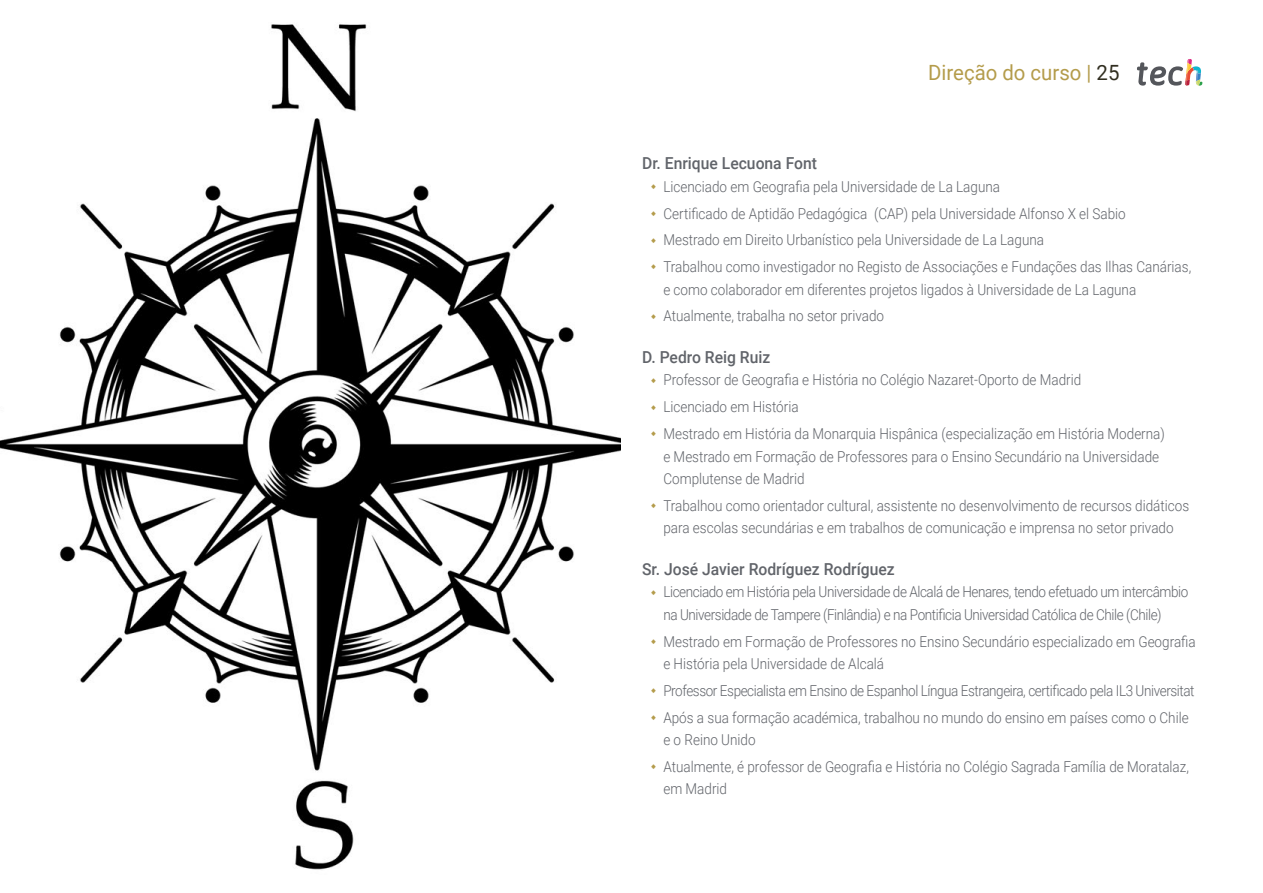
<style>
.page{position:relative;width:1263px;height:893px;background:#fff}
.page>*{position:absolute;margin:0;border:0;box-sizing:border-box;transform-origin:0 0}
.t1{font:21px "Roboto";color:#b49c4b}
.t2{font:500 16.5px "Roboto";color:#61646a;scale:.95 1}
.t3{font:300 15px/26.7px "Roboto";color:#61646a;scale:.9 1}
.t4{font:300 15px/22.5px "Roboto";letter-spacing:-.03em;color:#61646a;scale:.9 1}
.s1{color:#312e20}
</style>
<div class="page">
<img style="left:0;top:24px;width:621px;height:846px">
<svg style="left:1137px;top:59px;width:65px;height:27px"></svg>
<h1 class="t1" style="left:928px;top:57px;width:193px">Direção do curso | <span class="s1">25</span></h1>
<p class="t2" style="left:642px;top:152px;width:186px">Dr. Enrique Lecuona Font</p>
<p class="t3" style="left:663px;top:173px;width:588px">Licenciado em Geografia pela Universidade de La Laguna<br>Certificado de Aptidão Pedagógica (CAP) pela Universidade Alfonso X el Sabio<br>Mestrado em Direito Urbanístico pela Universidade de La Laguna<br>Trabalhou como investigador no Registo de Associações e Fundações das Ilhas Canárias,</p>
<p class="t3" style="left:663px;top:275px;width:527px">e como colaborador em diferentes projetos ligados à Universidade de La Laguna<br>Atualmente, trabalha no setor privado</p>
<p class="t2" style="left:642px;top:346px;width:136px">D. Pedro Reig Ruiz</p>
<p class="t3" style="left:663px;top:366px;width:559px">Professor de Geografia e História no Colégio Nazaret-Oporto de Madrid<br>Licenciado em História<br>Mestrado em História da Monarquia Hispânica (especialização em História Moderna)</p>
<p class="t3" style="left:663px;top:444px;width:552px;line-height:22.5px">e Mestrado em Formação de Professores para o Ensino Secundário na Universidade<br>Complutense de Madrid</p>
<p class="t3" style="left:663px;top:494px;width:586px;line-height:22.5px">Trabalhou como orientador cultural, assistente no desenvolvimento de recursos didáticos para escolas secundárias e em trabalhos de comunicação e imprensa no setor privado</p>
<p class="t2" style="left:642px;top:558px;width:267px">Sr. José Javier Rodríguez Rodríguez</p>
<p class="t4" style="left:663px;top:580px;width:585px">Licenciado em História pela Universidade de Alcalá de Henares, tendo efetuado um intercâmbio na Universidade de Tampere (Finlândia) e na Pontificia Universidad Católica de Chile (Chile)</p>
<p class="t3" style="left:663px;top:629px;width:593px;line-height:22.5px">Mestrado em Formação de Professores no Ensino Secundário especializado em Geografia e História pela Universidade de Alcalá</p>
<p class="t4" style="left:663px;top:677px;width:592px;line-height:26.7px">Professor Especialista em Ensino de Espanhol Língua Estrangeira, certificado pela IL3 Universitat<br>Após a sua formação académica, trabalhou no mundo do ensino em países como o Chile</p>
<p class="t3" style="left:663px;top:726px;width:585px">e o Reino Unido<br>Atualmente, é professor de Geografia e História no Colégio Sagrada Família de Moratalaz,</p>
<p class="t3" style="left:663px;top:775px;width:72px">em Madrid</p>
</div>
